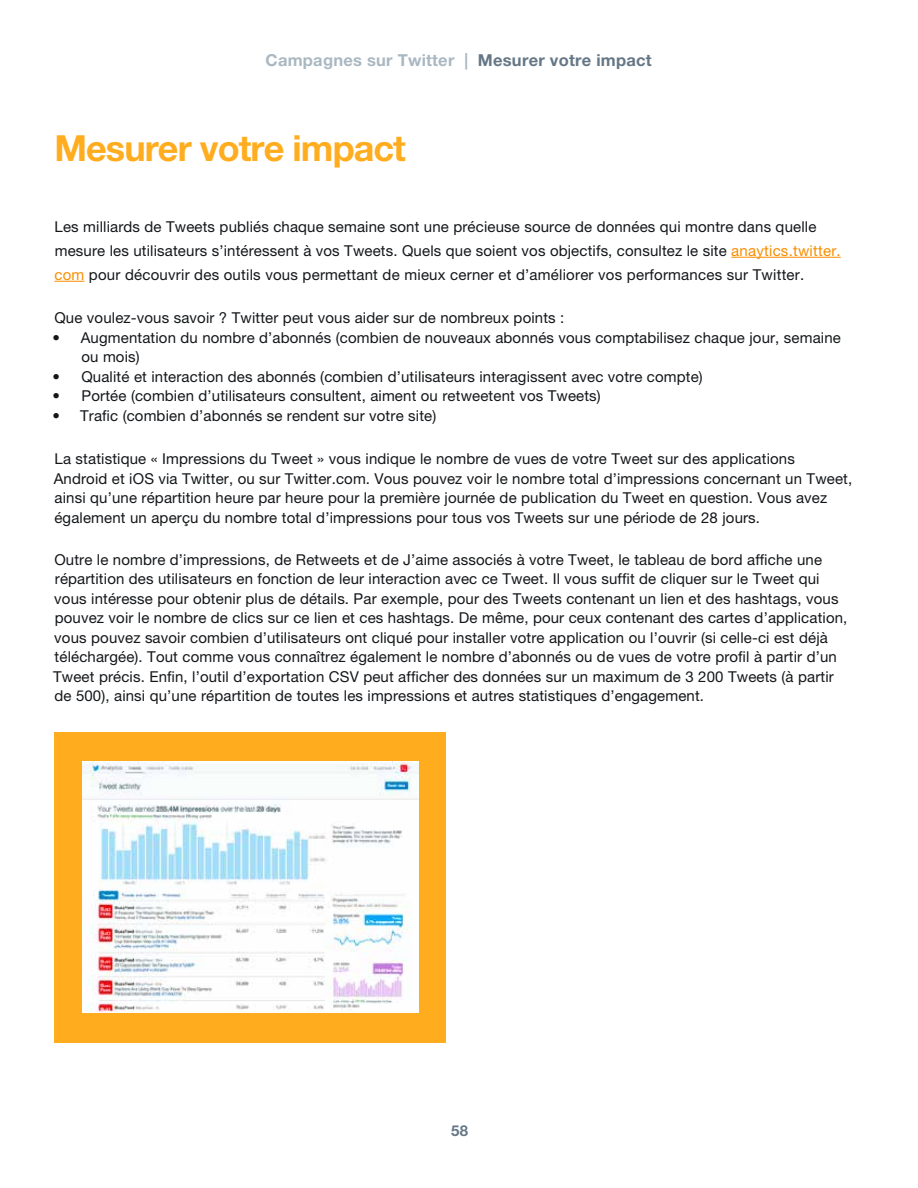
<style>
.page{position:relative;width:918px;height:1188px;background:#fff}
.page>*{position:absolute;margin:0;border:0;box-sizing:border-box;transform-origin:0 0}
.t1{font:700 36px "Helvetica Neue LT Pro";letter-spacing:-.025em;color:#ffad1f}
.t2{font:700 16.5px "Helvetica Neue LT Pro";letter-spacing:.015em;color:#aab8c2}
.t3{font:15px/19.5px "Helvetica Neue LT Pro";letter-spacing:.01em;color:#14171a}
.t4{font:700 15px "Helvetica Neue LT Pro";color:#657786}
.s1{color:#657786}
.s2{color:#f98e00}
.s3{font-weight:700}
</style>
<div class="page">
<hr style="left:731px;top:257px;width:110px;height:1px;background:#f98e00">
<hr style="left:54px;top:281px;width:31px;height:1px;background:#f98e00">
<div style="left:54px;top:732px;width:392px;height:310px;background:#ffad1f"></div>
<img style="left:83px;top:761px;width:335px;height:251px">
<p class="t2" style="left:266px;top:50px;width:388px">Campagnes sur Twitter | <span class="s1">Mesurer votre impact</span></p>
<h1 class="t1" style="left:54px;top:126px;width:353px">Mesurer votre impact</h1>
<p class="t3" style="left:54px;top:214px;width:788px;line-height:24px">Les milliards de Tweets publiés chaque semaine sont une précieuse source de données qui montre dans quelle mesure les utilisateurs s’intéressent à vos Tweets. Quels que soient vos objectifs, consultez le site <span class="s2">anaytics.twitter. com</span> pour découvrir des outils vous permettant de mieux cerner et d’améliorer vos performances sur Twitter.</p>
<p class="t3" style="left:54px;top:308px;width:512px">Que voulez-vous savoir ? Twitter peut vous aider sur de nombreux points :</p>
<p class="t3" style="left:81px;top:327px;width:761px;text-indent:-29px"><span class="s3">•</span> Augmentation du nombre d’abonnés (combien de nouveaux abonnés vous comptabilisez chaque jour, semaine ou mois)</p>
<p class="t3" style="left:53px;top:366px;width:652px"><span class="s3">•</span> Qualité et interaction des abonnés (combien d’utilisateurs interagissent avec votre compte)</p>
<p class="t3" style="left:53px;top:386px;width:550px"><span class="s3">•</span> Portée (combien d’utilisateurs consultent, aiment ou retweetent vos Tweets)</p>
<p class="t3" style="left:53px;top:405px;width:385px"><span class="s3">•</span> Trafic (combien d’abonnés se rendent sur votre site)</p>
<p class="t3" style="left:54px;top:449px;width:800px">La statistique « Impressions du Tweet » vous indique le nombre de vues de votre Tweet sur des applications<br>Android et iOS via Twitter, ou sur Twitter.com. Vous pouvez voir le nombre total d’impressions concernant un Tweet, ainsi qu’une répartition heure par heure pour la première journée de publication du Tweet en question. Vous avez également un aperçu du nombre total d’impressions pour tous vos Tweets sur une période de 28 jours.</p>
<p class="t3" style="left:53px;top:549px;width:796px">Outre le nombre d’impressions, de Retweets et de J’aime associés à votre Tweet, le tableau de bord affiche une répartition des utilisateurs en fonction de leur interaction avec ce Tweet. Il vous suffit de cliquer sur le Tweet qui vous intéresse pour obtenir plus de détails. Par exemple, pour des Tweets contenant un lien et des hashtags, vous pouvez voir le nombre de clics sur ce lien et ces hashtags. De même, pour ceux contenant des cartes d’application, vous pouvez savoir combien d’utilisateurs ont cliqué pour installer votre application ou l’ouvrir (si celle-ci est déjà téléchargée). Tout comme vous connaîtrez également le nombre d’abonnés ou de vues de votre profil à partir d’un Tweet précis. Enfin, l’outil d’exportation CSV peut afficher des données sur un maximum de 3 200 Tweets (à partir de 500), ainsi qu’une répartition de toutes les impressions et autres statistiques d’engagement.</p>
<p class="t4" style="left:451px;top:1122px;width:18px">58</p>
</div>
